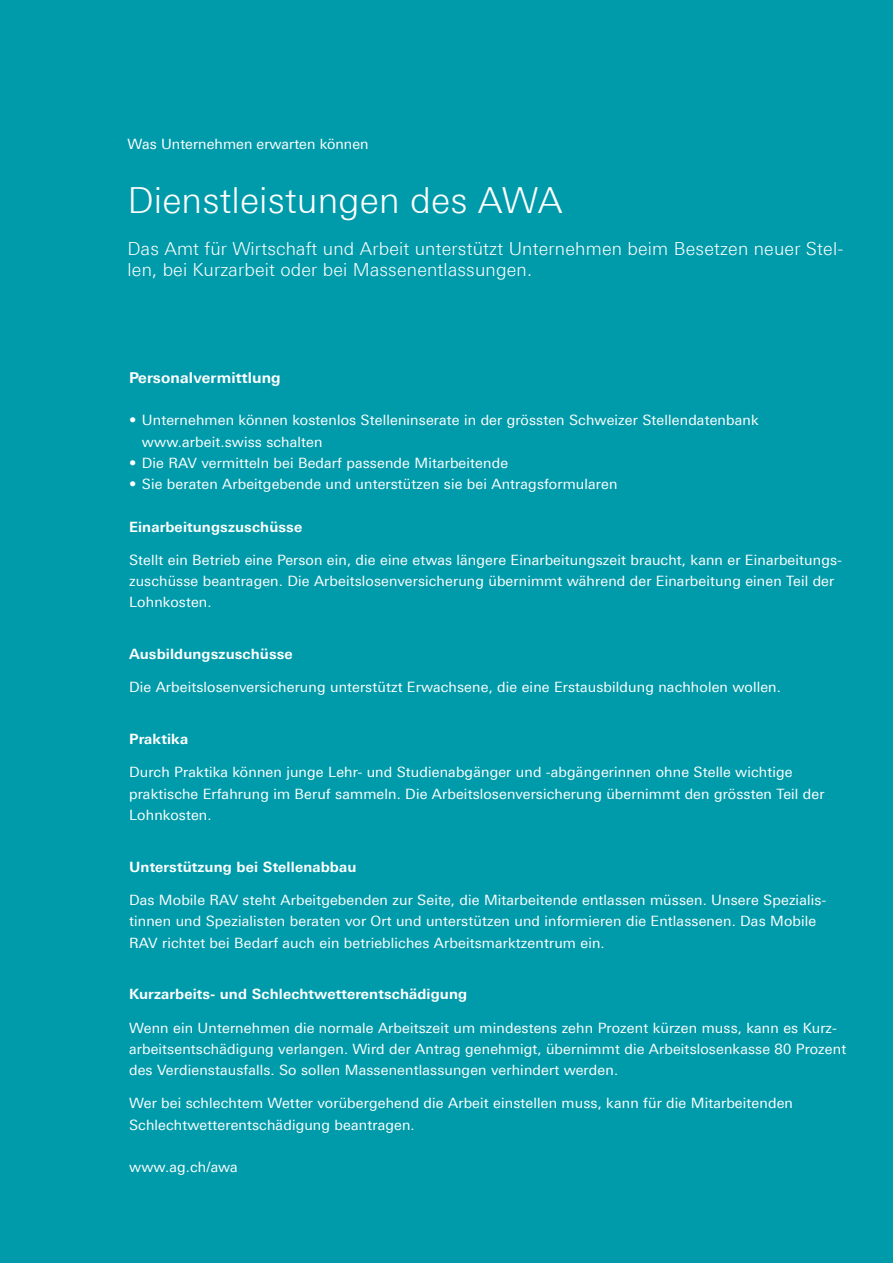
<style>
.page{position:relative;width:893px;height:1263px;background:#009baa}
.page>*{position:absolute;margin:0;border:0;box-sizing:border-box;transform-origin:0 0}
.t1{font:300 36px "Linotype Univers 330";letter-spacing:.005em;color:#fff}
.t2{font:300 18px/21.3px "Linotype Univers 330";letter-spacing:.01em;color:#fff}
.t3{font:700 15px "Linotype Univers 630";letter-spacing:.01em;color:#fff}
.t4{font:14.25px/21.3px "Linotype Univers 430";letter-spacing:.01em;color:#fff}
.t5{font:700 14.25px "Linotype Univers 630";letter-spacing:.01em;color:#fff}
</style>
<div class="page">
<p class="t4" style="left:128px;top:133px;width:243px">Was Unternehmen erwarten können</p>
<h1 class="t1" style="left:128px;top:179px;width:437px">Dienstleistungen des AWA</h1>
<p class="t2" style="left:128px;top:238px;width:717px">Das Amt für Wirtschaft und Arbeit unterstützt Unternehmen beim Besetzen neuer Stel&shy;len, bei Kurzarbeit oder bei Massenentlassungen.</p>
<p class="t3" style="left:129px;top:368px;width:153px">Personalvermittlung</p>
<p class="t4" style="left:142px;top:410px;width:618px;text-indent:-13px">• Unternehmen können kostenlos Stelleninserate in der grössten Schweizer Stellendatenbank www.arbeit.swiss schalten</p>
<p class="t4" style="left:129px;top:452px;width:381px">• Die RAV vermitteln bei Bedarf passende Mitarbeitende</p>
<p class="t4" style="left:129px;top:473px;width:490px">• Sie beraten Arbeitgebende und unterstützen sie bei Antragsformularen</p>
<p class="t5" style="left:129px;top:518px;width:175px">Einarbeitungszuschüsse</p>
<p class="t4" style="left:129px;top:549px;width:714px">Stellt ein Betrieb eine Person ein, die eine etwas längere Einarbeitungszeit braucht, kann er Einarbeitungs&shy;zuschüsse beantragen. Die Arbeitslosenversicherung übernimmt während der Einarbeitung einen Teil der<br>Lohnkosten.</p>
<p class="t5" style="left:129px;top:645px;width:165px">Ausbildungszuschüsse</p>
<p class="t4" style="left:129px;top:677px;width:653px">Die Arbeitslosenversicherung unterstützt Erwachsene, die eine Erstausbildung nachholen wollen.</p>
<p class="t5" style="left:129px;top:730px;width:61px">Praktika</p>
<p class="t4" style="left:129px;top:762px;width:697px">Durch Praktika können junge Lehr- und Studienabgänger und -abgängerinnen ohne Stelle wichtige praktische Erfahrung im Beruf sammeln. Die Arbeitslosenversicherung übernimmt den grössten Teil der<br>Lohnkosten.</p>
<p class="t5" style="left:129px;top:858px;width:229px">Unterstützung bei Stellenabbau</p>
<p class="t4" style="left:129px;top:889px;width:699px">Das Mobile RAV steht Arbeitgebenden zur Seite, die Mitarbeitende entlassen müssen. Unsere Spezialis&shy;tinnen und Spezialisten beraten vor Ort und unterstützen und informieren die Entlassenen. Das Mobile<br>RAV richtet bei Bedarf auch ein betriebliches Arbeitsmarktzentrum ein.</p>
<p class="t5" style="left:129px;top:986px;width:340px">Kurzarbeits- und Schlechtwetterentschädigung</p>
<p class="t4" style="left:129px;top:1017px;width:719px">Wenn ein Unternehmen die normale Arbeitszeit um mindestens zehn Prozent kürzen muss, kann es Kurz&shy;arbeitsentschädigung verlangen. Wird der Antrag genehmigt, übernimmt die Arbeitslosenkasse 80 Prozent des Verdienstausfalls. So sollen Massenentlassungen verhindert werden.</p>
<p class="t4" style="left:129px;top:1093px;width:665px">Wer bei schlechtem Wetter vorübergehend die Arbeit einstellen muss, kann für die Mitarbeitenden<br>Schlechtwetterentschädigung beantragen.</p>
<p class="t4" style="left:129px;top:1156px;width:110px">www.ag.ch/awa</p>
</div>
